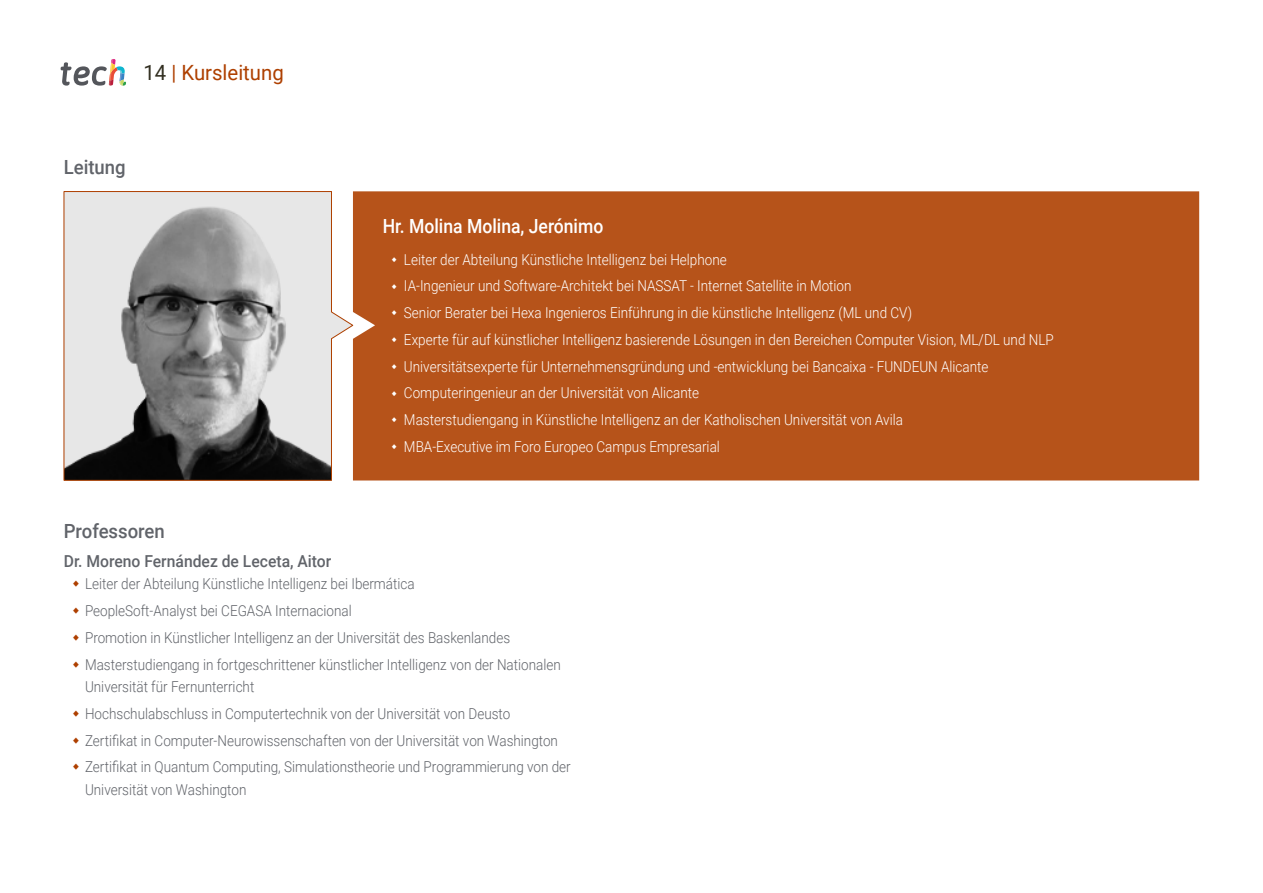
<style>
.page{position:relative;width:1263px;height:893px;background:#fff}
.page>*{position:absolute;margin:0;border:0;box-sizing:border-box;transform-origin:0 0}
.t1{font:21px "Roboto";color:#ae4000}
.t2{font:500 19.5px "Roboto";color:#fff;scale:.9 1}
.t3{font:500 19.5px "Roboto";color:#61646a;scale:.95 1}
.t4{font:500 16.5px "Roboto";color:#61646a;scale:.95 1}
.t5{font:300 15px/26.7px "Roboto";color:#fff;scale:.9 1}
.t6{font:300 15px/26.7px "Roboto";color:#61646a;scale:.9 1}
.s1{color:#312e20}
</style>
<div class="page">
<svg style="left:61px;top:59px;width:65px;height:27px"></svg>
<div style="left:353px;top:191px;width:846px;height:289px;background:#b6531a"></div>
<svg style="left:64px;top:191px;width:289px;height:290px"></svg>
<svg style="left:392px;top:257px;width:5px;height:5px"></svg>
<svg style="left:392px;top:284px;width:5px;height:5px"></svg>
<svg style="left:392px;top:310px;width:5px;height:5px"></svg>
<svg style="left:392px;top:337px;width:5px;height:5px"></svg>
<svg style="left:392px;top:364px;width:5px;height:5px"></svg>
<svg style="left:392px;top:391px;width:5px;height:5px"></svg>
<svg style="left:392px;top:417px;width:5px;height:5px"></svg>
<svg style="left:392px;top:444px;width:5px;height:5px"></svg>
<h1 class="t1" style="left:144px;top:57px;width:142px"><span class="s1">14</span> | Kursleitung</h1>
<h2 class="t3" style="left:64px;top:154px;width:67px">Leitung</h2>
<h2 class="t3" style="left:64px;top:517px;width:108px">Professoren</h2>
<h2 class="t2" style="left:383px;top:212px;width:247px">Hr. Molina Molina, Jerónimo</h2>
<p class="t5" style="left:404px;top:245px;width:723px">Leiter der Abteilung Künstliche Intelligenz bei Helphone<br>IA-Ingenieur und Software-Architekt bei NASSAT - Internet Satellite in Motion<br>Senior Berater bei Hexa Ingenieros Einführung in die künstliche Intelligenz (ML und CV)<br>Experte für auf künstlicher Intelligenz basierende Lösungen in den Bereichen Computer Vision, ML/DL und NLP Universitätsexperte für Unternehmensgründung und -entwicklung bei Bancaixa - FUNDEUN Alicante Computeringenieur an der Universität von Alicante<br>Masterstudiengang in Künstliche Intelligenz an der Katholischen Universität von Avila<br>MBA-Executive im Foro Europeo Campus Empresarial</p>
<p class="t4" style="left:64px;top:550px;width:283px">Dr. Moreno Fernández de Leceta, Aitor</p>
<p class="t6" style="left:85px;top:570px;width:530px">Leiter der Abteilung Künstliche Intelligenz bei Ibermática<br>PeopleSoft-Analyst bei CEGASA Internacional<br>Promotion in Künstlicher Intelligenz an der Universität des Baskenlandes Masterstudiengang in fortgeschrittener künstlicher Intelligenz von der Nationalen</p>
<p class="t6" style="left:85px;top:673px;width:541px">Universität für Fernunterricht<br>Hochschulabschluss in Computertechnik von der Universität von Deusto<br>Zertifikat in Computer-Neurowissenschaften von der Universität von Washington Zertifikat in Quantum Computing, Simulationstheorie und Programmierung von der</p>
<p class="t6" style="left:85px;top:776px;width:181px">Universität von Washington</p>
</div>
